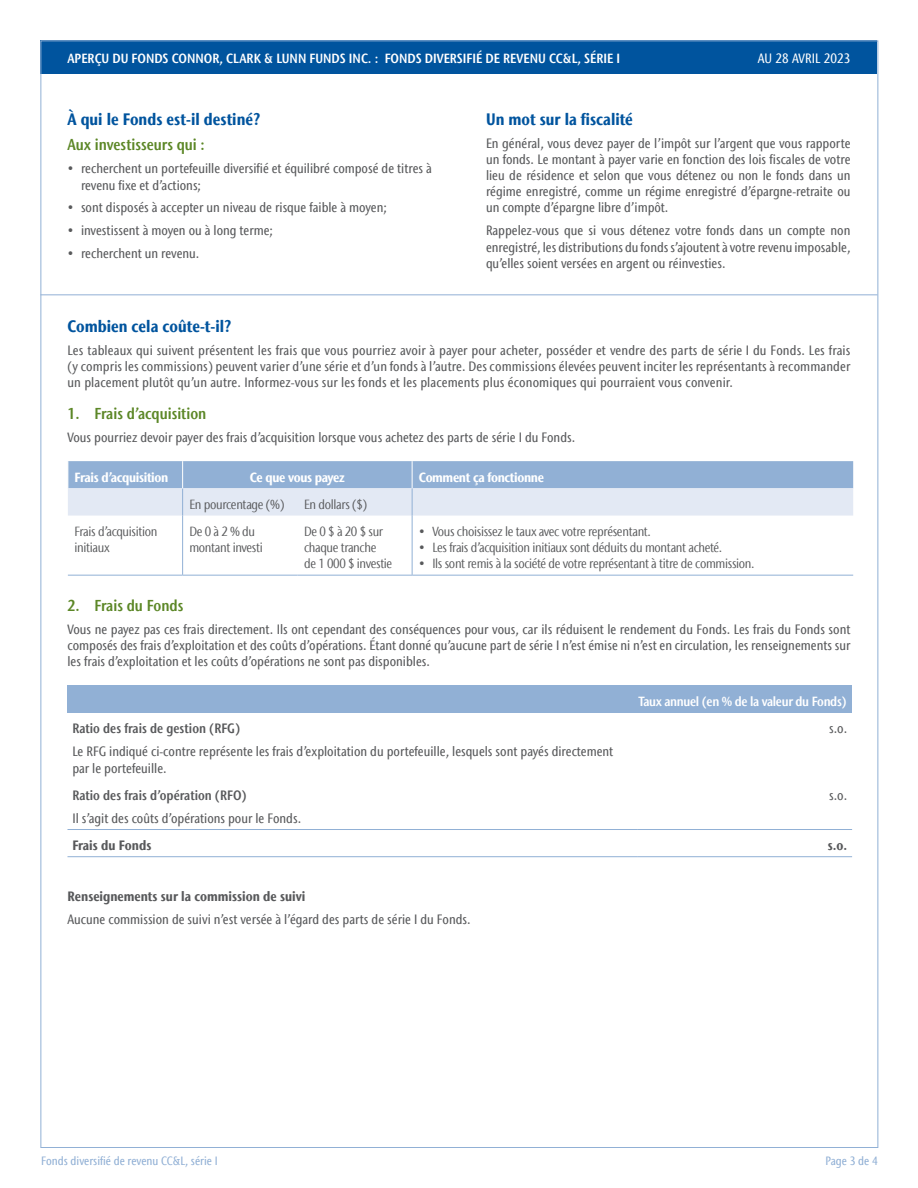
<style>
.page{position:relative;width:918px;height:1188px;background:#fff}
.page>*{position:absolute;margin:0;border:0;box-sizing:border-box;transform-origin:0 0}
.t1{font:700 condensed 16.5px "Stone Sans IIITC Com";color:#00549e}
.t2{font:600 condensed 15.75px "Stone Sans IIITC Com";color:#5c8727}
.t3{font:500 condensed 13.5px/16.2px "Stone Sans IIITC Com";color:#58595b;text-align:justify}
.t4{font:600 condensed 13.5px "Stone Sans IIITC Com";color:#58595b}
.t5{font:700 condensed 13.5px "Stone Sans IIITC Com";color:#58595b}
.t6{font:500 condensed 13.5px "Stone Sans IIITC Com";letter-spacing:.01em;color:#fff}
.t7{font:condensed 13.2px/16.2px "Stone Sans IIITC Com";letter-spacing:-.025em;color:#58595b}
.t8{font:600 condensed 13.2px "Stone Sans IIITC Com";color:#fff}
.t9{font:700 condensed 13.2px "Stone Sans IIITC Com";letter-spacing:-.025em;color:#fff}
.t10{font:600 condensed 13.2px "Stone Sans IIITC Com";letter-spacing:-.025em;color:#fff}
.t11{font:500 condensed 12px "Stone Sans IIITC Com";color:#91b0d5}
</style>
<div class="page">
<div style="left:40px;top:40px;width:838px;height:34px;background:#00549e"></div>
<hr style="left:40px;top:294px;width:419px;height:1px;background:#91b0d5">
<hr style="left:459px;top:294px;width:419px;height:1px;background:#91b0d5">
<hr style="left:182px;top:516px;width:1px;height:59px;background:#91b0d5">
<hr style="left:412px;top:516px;width:1px;height:59px;background:#91b0d5">
<hr style="left:68px;top:575px;width:115px;height:1px;background:#91b0d5">
<hr style="left:183px;top:575px;width:114px;height:1px;background:#91b0d5">
<hr style="left:297px;top:575px;width:115px;height:1px;background:#91b0d5">
<hr style="left:412px;top:575px;width:441px;height:1px;background:#91b0d5">
<svg style="left:68px;top:461px;width:785px;height:55px;background:#bbcde4"></svg>
<div style="left:68px;top:686px;width:784px;height:27px;background:#91b0d5"></div>
<hr style="left:68px;top:829px;width:570px;height:1px;background:#91b0d5">
<hr style="left:638px;top:829px;width:214px;height:1px;background:#91b0d5">
<hr style="left:68px;top:856px;width:570px;height:1px;background:#91b0d5">
<hr style="left:638px;top:856px;width:214px;height:1px;background:#91b0d5">
<p class="t8" style="left:68px;top:50px;width:554px">APERÇU DU FONDS CONNOR, CLARK &amp; LUNN FUNDS INC. : FONDS DIVERSIFIÉ DE REVENU CC&amp;L, SÉRIE I</p>
<p class="t6" style="left:758px;top:50px;width:94px">AU 28 AVRIL 2023</p>
<p class="t1" style="left:68px;top:108px;width:194px">À qui le Fonds est-il destiné?</p>
<p class="t2" style="left:68px;top:135px;width:139px">Aux investisseurs qui :</p>
<p class="t3" style="left:81px;top:160px;width:353px;text-indent:-14px">• recherchent un portefeuille diversifié et équilibré composé de titres à revenu fixe et d’actions;</p>
<p class="t3" style="left:68px;top:200px;width:321px">• sont disposés à accepter un niveau de risque faible à moyen;</p>
<p class="t3" style="left:68px;top:223px;width:207px">• investissent à moyen ou à long terme;</p>
<p class="t3" style="left:68px;top:245px;width:133px">• recherchent un revenu.</p>
<p class="t1" style="left:486px;top:108px;width:148px">Un mot sur la fiscalité</p>
<p class="t3" style="left:486px;top:135px;width:366px">En général, vous devez payer de l’impôt sur l’argent que vous rapporte un fonds. Le montant à payer varie en fonction des lois fiscales de votre lieu de résidence et selon que vous détenez ou non le fonds dans un régime enregistré, comme un régime enregistré d’épargne-retraite ou un compte d’épargne libre d’impôt.</p>
<p class="t3" style="left:486px;top:223px;width:366px">Rappelez-vous que si vous détenez votre fonds dans un compte non enregistré, les distributions du fonds s’ajoutent à votre revenu imposable, qu’elles soient versées en argent ou réinvesties.</p>
<p class="t1" style="left:68px;top:316px;width:165px">Combien cela coûte-t-il?</p>
<p class="t3" style="left:68px;top:342px;width:785px">Les tableaux qui suivent présentent les frais que vous pourriez avoir à payer pour acheter, posséder et vendre des parts de série I du Fonds. Les frais (y compris les commissions) peuvent varier d’une série et d’un fonds à l’autre. Des commissions élevées peuvent inciter les représentants à recommander un placement plutôt qu’un autre. Informez-vous sur les fonds et les placements plus économiques qui pourraient vous convenir.</p>
<p class="t2" style="left:68px;top:403px;width:140px">1. Frais d’acquisition</p>
<p class="t3" style="left:68px;top:429px;width:509px">Vous pourriez devoir payer des frais d’acquisition lorsque vous achetez des parts de série I du Fonds.</p>
<p class="t9" style="left:75px;top:469px;width:95px">Frais d’acquisition</p>
<p class="t9" style="left:250px;top:469px;width:97px">Ce que vous payez</p>
<p class="t9" style="left:419px;top:469px;width:127px">Comment ça fonctionne</p>
<p class="t7" style="left:189px;top:496px;width:97px">En pourcentage (%)</p>
<p class="t7" style="left:304px;top:496px;width:65px">En dollars ($)</p>
<p class="t7" style="left:75px;top:523px;width:84px">Frais d’acquisition initiaux</p>
<p class="t7" style="left:189px;top:523px;width:75px">De 0 à 2 % du montant investi</p>
<p class="t7" style="left:304px;top:523px;width:90px">De 0 $ à 20 $ sur chaque tranche<br>de 1 000 $ investie</p>
<p class="t7" style="left:419px;top:523px;width:234px">• Vous choisissez le taux avec votre représentant.</p>
<p class="t7" style="left:419px;top:539px;width:305px">• Les frais d’acquisition initiaux sont déduits du montant acheté.</p>
<p class="t7" style="left:419px;top:556px;width:337px">• Ils sont remis à la société de votre représentant à titre de commission.</p>
<p class="t2" style="left:68px;top:596px;width:118px">2. Frais du Fonds</p>
<p class="t3" style="left:68px;top:621px;width:785px">Vous ne payez pas ces frais directement. Ils ont cependant des conséquences pour vous, car ils réduisent le rendement du Fonds. Les frais du Fonds sont composés des frais d’exploitation et des coûts d’opérations. Étant donné qu’aucune part de série I n’est émise ni n’est en circulation, les renseignements sur les frais d’exploitation et les coûts d’opérations ne sont pas disponibles.</p>
<p class="t10" style="left:639px;top:693px;width:210px">Taux annuel (en % de la valeur du Fonds)</p>
<p class="t4" style="left:72px;top:720px;width:169px">Ratio des frais de gestion (RFG)</p>
<p class="t3" style="left:72px;top:743px;width:543px">Le RFG indiqué ci-contre représente les frais d’exploitation du portefeuille, lesquels sont payés directement par le portefeuille.</p>
<p class="t3" style="left:829px;top:721px;width:20px">s.o.</p>
<p class="t4" style="left:72px;top:787px;width:176px">Ratio des frais d’opération (RFO)</p>
<p class="t3" style="left:72px;top:810px;width:230px">Il s’agit des coûts d’opérations pour le Fonds.</p>
<p class="t3" style="left:829px;top:787px;width:20px">s.o.</p>
<p class="t5" style="left:72px;top:837px;width:81px">Frais du Fonds</p>
<p class="t5" style="left:828px;top:837px;width:21px">s.o.</p>
<p class="t5" style="left:67px;top:888px;width:240px">Renseignements sur la commission de suivi</p>
<p class="t3" style="left:67px;top:911px;width:405px">Aucune commission de suivi n’est versée à l’égard des parts de série I du Fonds.</p>
<p class="t11" style="left:41px;top:1153px;width:178px">Fonds diversifié de revenu CC&amp;L, série I</p>
<p class="t11" style="left:825px;top:1153px;width:54px">Page 3 de 4</p>
</div>
